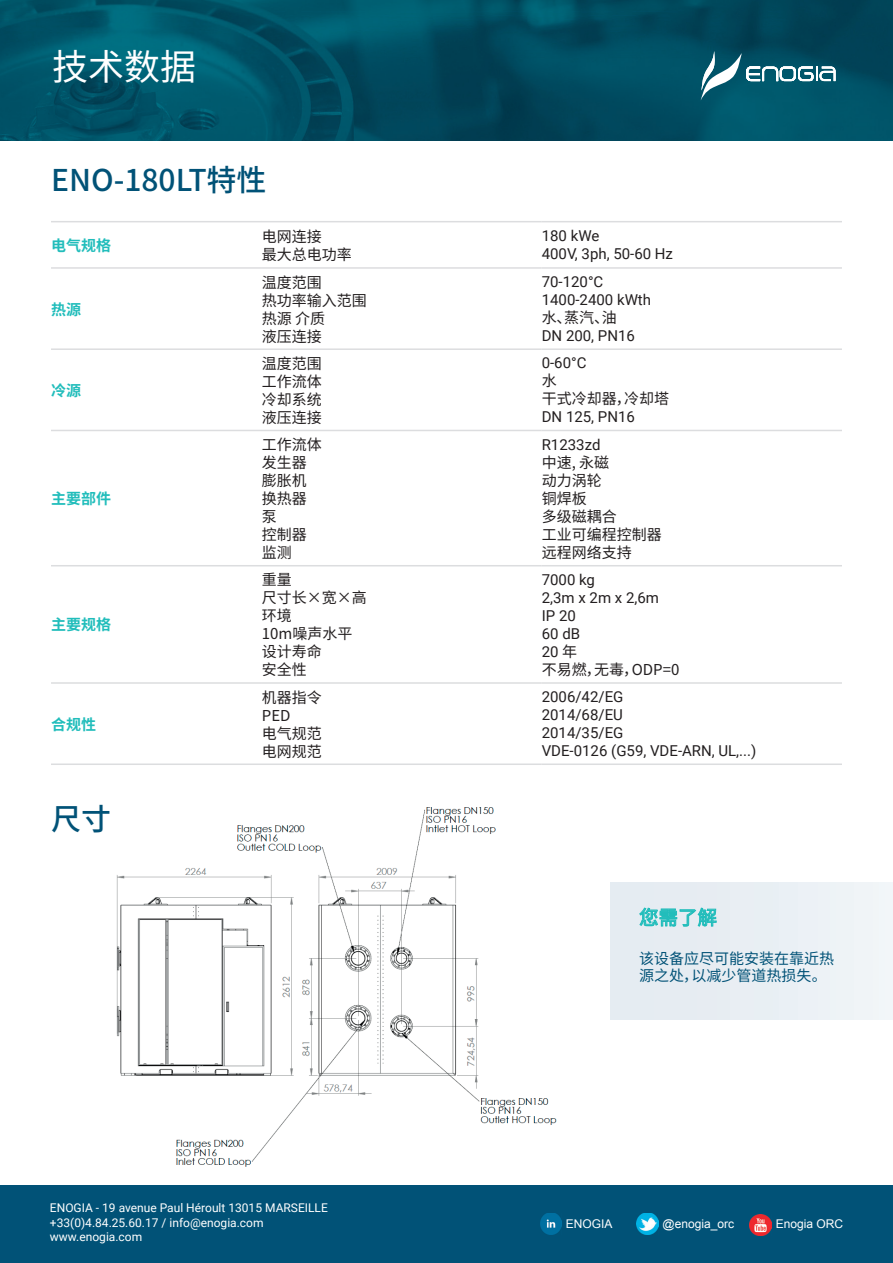
<style>
.page{position:relative;width:893px;height:1263px;background:#fff}
.page>*{position:absolute;margin:0;border:0;box-sizing:border-box;transform-origin:0 0}
.t1{font:36px "Noto Sans SC";color:#fff}
.t2{font:500 30px "Noto Sans SC";color:#015277}
.t3{font:19.5px "Noto Sans SC";color:#21bdbb}
.t4{font:15px/18px "Noto Sans SC";color:#231f20}
.t5{font:15px/18px "Roboto";color:#231f20}
.t6{font:15px/16.5px "Noto Sans SC";color:#015277}
.t7{font:700 15px "Noto Sans SC";color:#21bdbb}
.t8{font:12px/14.4px "Roboto";color:#fff}
.t9{font:12px "Arial";color:#fff}
.s1{font-family:"Noto Sans SC"}
</style>
<div class="page">
<img style="left:116px;top:807px;width:441px;height:360px">
<img style="left:0;top:0;width:893px;height:140px">
<hr style="left:51px;top:221px;width:211px;height:1px;background:#dcdddf">
<hr style="left:262px;top:221px;width:280px;height:1px;background:#dcdddf">
<hr style="left:542px;top:221px;width:300px;height:1px;background:#dcdddf">
<hr style="left:51px;top:267px;width:211px;height:2px;background:#dcdddf">
<hr style="left:262px;top:267px;width:280px;height:2px;background:#dcdddf">
<hr style="left:542px;top:267px;width:300px;height:2px;background:#dcdddf">
<hr style="left:51px;top:348px;width:211px;height:2px;background:#dcdddf">
<hr style="left:262px;top:348px;width:280px;height:2px;background:#dcdddf">
<hr style="left:542px;top:348px;width:300px;height:2px;background:#dcdddf">
<hr style="left:51px;top:430px;width:211px;height:1px;background:#dcdddf">
<hr style="left:262px;top:430px;width:280px;height:1px;background:#dcdddf">
<hr style="left:542px;top:430px;width:300px;height:1px;background:#dcdddf">
<hr style="left:51px;top:565px;width:211px;height:1px;background:#dcdddf">
<hr style="left:262px;top:565px;width:280px;height:1px;background:#dcdddf">
<hr style="left:542px;top:565px;width:300px;height:1px;background:#dcdddf">
<hr style="left:51px;top:682px;width:211px;height:2px;background:#dcdddf">
<hr style="left:262px;top:682px;width:280px;height:2px;background:#dcdddf">
<hr style="left:542px;top:682px;width:300px;height:2px;background:#dcdddf">
<hr style="left:51px;top:763px;width:211px;height:2px;background:#dcdddf">
<hr style="left:262px;top:763px;width:280px;height:2px;background:#dcdddf">
<hr style="left:542px;top:763px;width:300px;height:2px;background:#dcdddf">
<div style="left:0;top:1185px;width:893px;height:78px;background:#015277"></div>
<img style="left:540px;top:1213px;width:21px;height:21px">
<img style="left:637px;top:1213px;width:21px;height:21px">
<img style="left:750px;top:1214px;width:21px;height:22px">
<svg style="left:701px;top:51px;width:135px;height:49px;background:#2d7182"></svg>
<div style="left:610px;top:882px;width:283px;height:137px;background:#e9eff3"></div>
<svg style="left:639px;top:907px;width:78px;height:20px"></svg>
<h1 class="t1" style="left:52px;top:46px;width:145px">技术数据</h1>
<h2 class="t2" style="left:51px;top:163px;width:217px">ENO-180LT特性</h2>
<p class="t7" style="left:51px;top:237px;width:61px">电气规格</p>
<p class="t4" style="left:262px;top:228px;width:91px">电网连接<br>最大总电功率</p>
<p class="t5" style="left:542px;top:227px;width:133px">180 kWe<br>400V, 3ph, 50-60 Hz</p>
<p class="t7" style="left:51px;top:301px;width:31px">热源</p>
<p class="t4" style="left:262px;top:273px;width:106px">温度范围<br>热功率输入范围热源 介质<br>液压连接</p>
<p class="t5" style="left:542px;top:272px;width:111px">70-120°C<br>1400-2400 kWth</p>
<p class="t4" style="left:542px;top:309px;width:76px">水、蒸汽、油</p>
<p class="t5" style="left:542px;top:326px;width:95px">DN 200, PN16</p>
<p class="t7" style="left:51px;top:382px;width:31px">冷源</p>
<p class="t7" style="left:51px;top:490px;width:61px">主要部件</p>
<p class="t7" style="left:51px;top:616px;width:61px">主要规格</p>
<p class="t7" style="left:51px;top:716px;width:46px">合规性</p>
<h2 class="t2" style="left:51px;top:802px;width:61px">尺寸</h2>
<p class="t4" style="left:262px;top:355px;width:61px;text-align:justify">温度范围工作流体冷却系统液压连接</p>
<p class="t5" style="left:542px;top:354px;width:46px">0-60°C</p>
<p class="t4" style="left:542px;top:372px;width:129px">水<br>干式冷却器，冷却塔</p>
<p class="t5" style="left:542px;top:408px;width:95px">DN 125, PN16</p>
<p class="t4" style="left:262px;top:436px;width:61px">工作流体发生器膨胀机换热器泵<br>控制器监测</p>
<p class="t5" style="left:542px;top:435px;width:60px">R1233zd</p>
<p class="t4" style="left:542px;top:453px;width:121px">中速, 永磁<br>动力涡轮<br>铜焊板<br>多级磁耦合<br>工业可编程控制器远程网络支持</p>
<p class="t4" style="left:262px;top:571px;width:106px">重量<br>尺寸长×宽×高环境<br>10m噪声水平设计寿命<br>安全性</p>
<p class="t5" style="left:542px;top:570px;width:119px">7000 kg<br>2,3m x 2m x 2,6m<br>IP 20<br>60 dB<br>20 <span class="s1">年</span></p>
<p class="t4" style="left:542px;top:661px;width:139px">不易燃，无毒，ODP=0</p>
<p class="t4" style="left:262px;top:688px;width:61px">机器指令<br>PED<br>电气规范电网规范</p>
<p class="t5" style="left:542px;top:687px;width:216px">2006/42/EG<br>2014/68/EU<br>2014/35/EG<br>VDE-0126 (G59, VDE-ARN, UL,...)</p>
<h3 class="t3" style="left:639px;top:906px;width:79px">您需了解</h3>
<p class="t6" style="left:639px;top:950px;width:197px">该设备应尽可能安装在靠近热源之处，以减少管道热损失。</p>
<p class="t8" style="left:50px;top:1200px;width:279px">ENOGIA - 19 avenue Paul Héroult 13015 MARSEILLE +33(0)4.84.25.60.17 / info@enogia.com www.enogia.com</p>
<p class="t9" style="left:566px;top:1216px;width:48px">ENOGIA</p>
<p class="t9" style="left:663px;top:1216px;width:73px">@enogia_orc</p>
<p class="t9" style="left:776px;top:1216px;width:69px">Enogia ORC</p>
</div>
